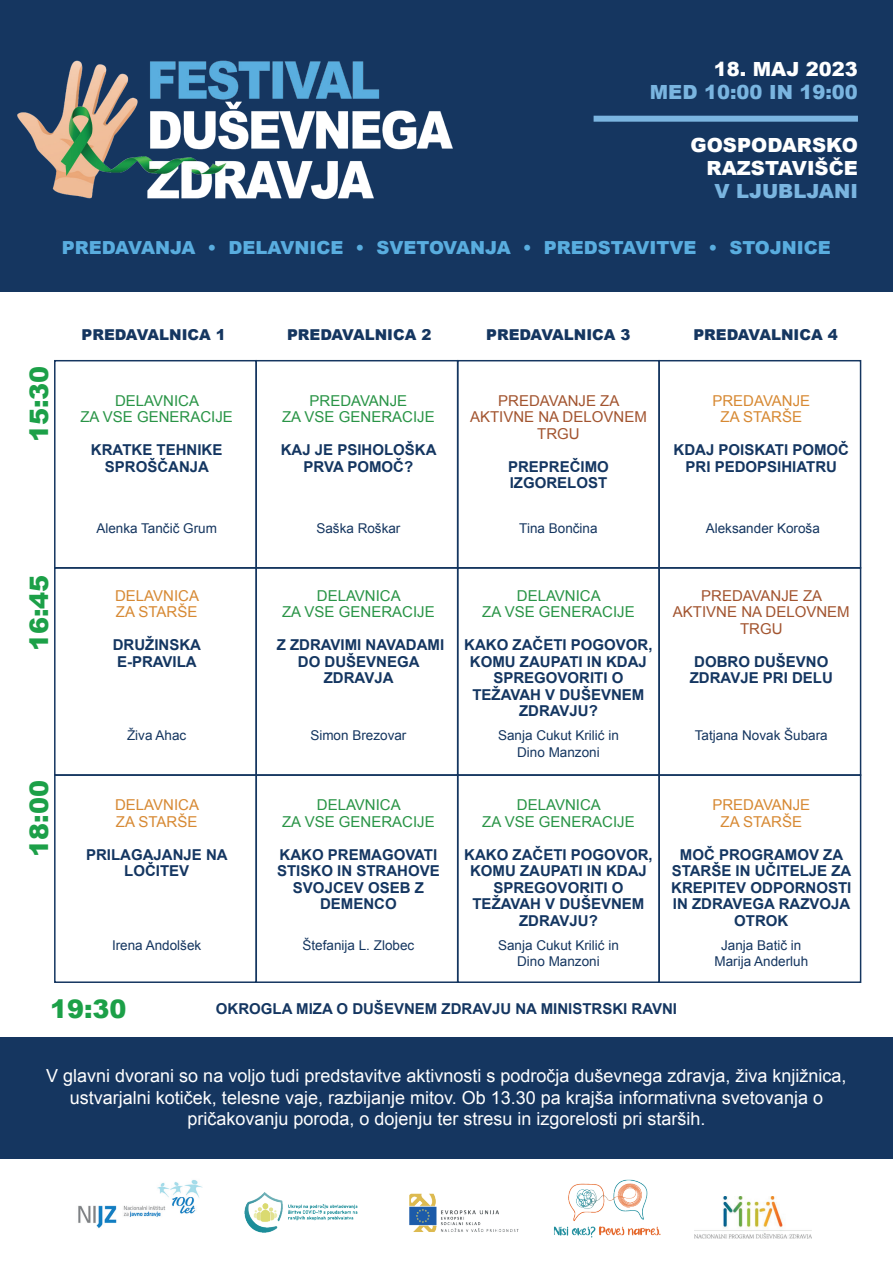
<style>
.page{position:relative;width:893px;height:1263px;background:#fff}
.page>*{position:absolute;margin:0;border:0;box-sizing:border-box;transform-origin:0 0}
.t1{font:900 25.5px "Arial";color:#1ca048}
.t2{font:900 19.5px/23.4px "Arial";color:#fff;text-align:right}
.t3{font:900 19.5px "Arial";color:#7ab5e0}
.t4{font:18px/21.6px "Arial";color:#fff;text-align:center}
.t5{font:900 18px "Arial";color:#59addf}
.t6{font:700 15px/16.5px "Arial";color:#143661;text-align:center}
.t7{font:15px/16.5px "Arial";color:#299446;text-align:center}
.t8{font:15px/16.5px "Arial";color:#d78933;text-align:center}
.t9{font:15px/16.5px "Arial";color:#a2542f;text-align:center}
.t10{font:900 15px "Arial";color:#153660}
.t11{font:13.5px/16.5px "Arial";color:#153660;text-align:center}
</style>
<div class="page">
<div style="left:0;top:1037px;width:893px;height:122px;background:#153660"></div>
<img style="left:244px;top:1179px;width:417px;height:59px">
<img style="left:694px;top:1197px;width:117px;height:41px">
<img style="left:78px;top:1180px;width:125px;height:49px">
<div style="left:54px;top:360px;width:203px;height:208px;border:2px solid #153660"></div>
<div style="left:255px;top:360px;width:203px;height:208px;border:2px solid #153660"></div>
<div style="left:457px;top:360px;width:203px;height:208px;border:2px solid #153660"></div>
<div style="left:658px;top:360px;width:203px;height:208px;border:2px solid #153660"></div>
<div style="left:54px;top:567px;width:203px;height:209px;border:2px solid #153660"></div>
<div style="left:255px;top:567px;width:203px;height:209px;border:2px solid #153660"></div>
<div style="left:457px;top:567px;width:203px;height:209px;border:2px solid #153660"></div>
<div style="left:658px;top:567px;width:203px;height:209px;border:2px solid #153660"></div>
<div style="left:54px;top:774px;width:203px;height:209px;border:2px solid #153660"></div>
<div style="left:256px;top:774px;width:202px;height:209px;border:2px solid #153660"></div>
<div style="left:457px;top:774px;width:203px;height:209px;border:2px solid #153660"></div>
<div style="left:658px;top:774px;width:203px;height:209px;border:2px solid #153660"></div>
<div style="left:0;top:0;width:893px;height:292px;background:#153660"></div>
<img style="left:17px;top:60px;width:479px;height:333px">
<div style="left:594px;top:116px;width:264px;height:6px;background:#7bb5e0"></div>
<h2 class="t2" style="left:714px;top:57px;width:146px">18. MAJ 2023</h2>
<h2 class="t3" style="left:650px;top:78px;width:210px">MED 10:00 IN 19:00</h2>
<h2 class="t2" style="left:690px;top:132px;width:169px">GOSPODARSKO<br>RAZSTAVIŠČE</h2>
<h2 class="t3" style="left:714px;top:177px;width:145px">V LJUBLJANI</h2>
<p class="t5" style="left:62px;top:234px;width:771px">PREDAVANJA • DELAVNICE • SVETOVANJA • PREDSTAVITVE • STOJNICE</p>
<h1 class="t1" style="left:21px;top:442px;width:78px;rotate:-90deg">15:30</h1>
<h1 class="t1" style="left:21px;top:651px;width:78px;rotate:-90deg">16:45</h1>
<h1 class="t1" style="left:21px;top:856px;width:78px;rotate:-90deg">18:00</h1>
<p class="t10" style="left:82px;top:324px;width:146px">PREDAVALNICA 1</p>
<p class="t10" style="left:287px;top:324px;width:146px">PREDAVALNICA 2</p>
<p class="t10" style="left:486px;top:324px;width:146px">PREDAVALNICA 3</p>
<p class="t10" style="left:693px;top:324px;width:146px">PREDAVALNICA 4</p>
<p class="t7" style="left:80px;top:392px;width:154px">DELAVNICA<br>ZA VSE GENERACIJE</p>
<p class="t6" style="left:91px;top:442px;width:133px">KRATKE TEHNIKE<br>SPROŠČANJA</p>
<p class="t7" style="left:282px;top:392px;width:154px">PREDAVANJE<br>ZA VSE GENERACIJE</p>
<p class="t6" style="left:281px;top:442px;width:157px">KAJ JE PSIHOLOŠKA<br>PRVA POMOČ?</p>
<p class="t9" style="left:470px;top:392px;width:178px">PREDAVANJE ZA<br>AKTIVNE NA DELOVNEM<br>TRGU</p>
<p class="t6" style="left:508px;top:459px;width:102px;text-align:left">PREPREČIMO<br>IZGORELOST</p>
<p class="t11" style="left:519px;top:520px;width:80px">Tina Bončina</p>
<p class="t8" style="left:712px;top:392px;width:99px">PREDAVANJE<br>ZA STARŠE</p>
<p class="t6" style="left:673px;top:442px;width:177px">KDAJ POISKATI POMOČ<br>PRI PEDOPSIHIATRU</p>
<p class="t11" style="left:96px;top:520px;width:122px">Alenka Tančič Grum</p>
<p class="t11" style="left:316px;top:520px;width:86px">Saška Roškar</p>
<p class="t11" style="left:706px;top:520px;width:116px">Aleksander Koroša</p>
<p class="t8" style="left:115px;top:587px;width:85px;text-align:left">DELAVNICA<br>ZA STARŠE</p>
<p class="t6" style="left:113px;top:637px;width:90px;text-align:left">DRUŽINSKA<br>E-PRAVILA</p>
<p class="t7" style="left:282px;top:587px;width:154px">DELAVNICA<br>ZA VSE GENERACIJE</p>
<p class="t6" style="left:277px;top:637px;width:169px">Z ZDRAVIMI NAVADAMI<br>DO DUŠEVNEGA<br>ZDRAVJA</p>
<p class="t7" style="left:482px;top:587px;width:154px">DELAVNICA<br>ZA VSE GENERACIJE</p>
<p class="t6" style="left:464px;top:637px;width:190px">KAKO ZAČETI POGOVOR,<br>KOMU ZAUPATI IN KDAJ<br>SPREGOVORITI O<br>TEŽAVAH V DUŠEVNEM<br>ZDRAVJU?</p>
<p class="t9" style="left:673px;top:587px;width:178px">PREDAVANJE ZA<br>AKTIVNE NA DELOVNEM<br>TRGU</p>
<p class="t6" style="left:690px;top:653px;width:145px;text-align:left">DOBRO DUŠEVNO<br>ZDRAVJE PRI DELU</p>
<p class="t11" style="left:127px;top:727px;width:61px">Živa Ahac</p>
<p class="t11" style="left:310px;top:727px;width:98px">Simon Brezovar</p>
<p class="t11" style="left:498px;top:727px;width:122px">Sanja Cukut Krilić in<br>Dino Manzoni</p>
<p class="t11" style="left:695px;top:727px;width:134px">Tatjana Novak Šubara</p>
<p class="t8" style="left:115px;top:797px;width:85px;text-align:left">DELAVNICA<br>ZA STARŠE</p>
<p class="t6" style="left:86px;top:846px;width:143px">PRILAGAJANJE NA<br>LOČITEV</p>
<p class="t11" style="left:112px;top:937px;width:91px">Irena Andolšek</p>
<p class="t7" style="left:282px;top:797px;width:154px">DELAVNICA<br>ZA VSE GENERACIJE</p>
<p class="t6" style="left:277px;top:846px;width:164px">KAKO PREMAGOVATI<br>STISKO IN STRAHOVE<br>SVOJCEV OSEB Z<br>DEMENCO</p>
<p class="t11" style="left:302px;top:937px;width:113px">Štefanija L. Zlobec</p>
<p class="t7" style="left:482px;top:797px;width:154px">DELAVNICA<br>ZA VSE GENERACIJE</p>
<p class="t6" style="left:464px;top:846px;width:190px">KAKO ZAČETI POGOVOR,<br>KOMU ZAUPATI IN KDAJ<br>SPREGOVORITI O<br>TEŽAVAH V DUŠEVNEM<br>ZDRAVJU?</p>
<p class="t11" style="left:498px;top:937px;width:122px">Sanja Cukut Krilić in<br>Dino Manzoni</p>
<p class="t8" style="left:712px;top:797px;width:99px">PREDAVANJE<br>ZA STARŠE</p>
<p class="t6" style="left:671px;top:846px;width:182px">MOČ PROGRAMOV ZA<br>STARŠE IN UČITELJE ZA<br>KREPITEV ODPORNOSTI<br>IN ZDRAVEGA RAZVOJA<br>OTROK</p>
<p class="t11" style="left:714px;top:937px;width:95px">Janja Batič in<br>Marija Anderluh</p>
<h1 class="t1" style="left:50px;top:991px;width:78px">19:30</h1>
<p class="t6" style="left:216px;top:1001px;width:463px">OKROGLA MIZA O DUŠEVNEM ZDRAVJU NA MINISTRSKI RAVNI</p>
<p class="t4" style="left:46px;top:1065px;width:802px">V glavni dvorani so na voljo tudi predstavitve aktivnosti s področja duševnega zdravja, živa knjižnica, ustvarjalni kotiček, telesne vaje, razbijanje mitov. Ob 13.30 pa krajša informativna svetovanja o pričakovanju poroda, o dojenju ter stresu in izgorelosti pri starših.</p>
</div>
